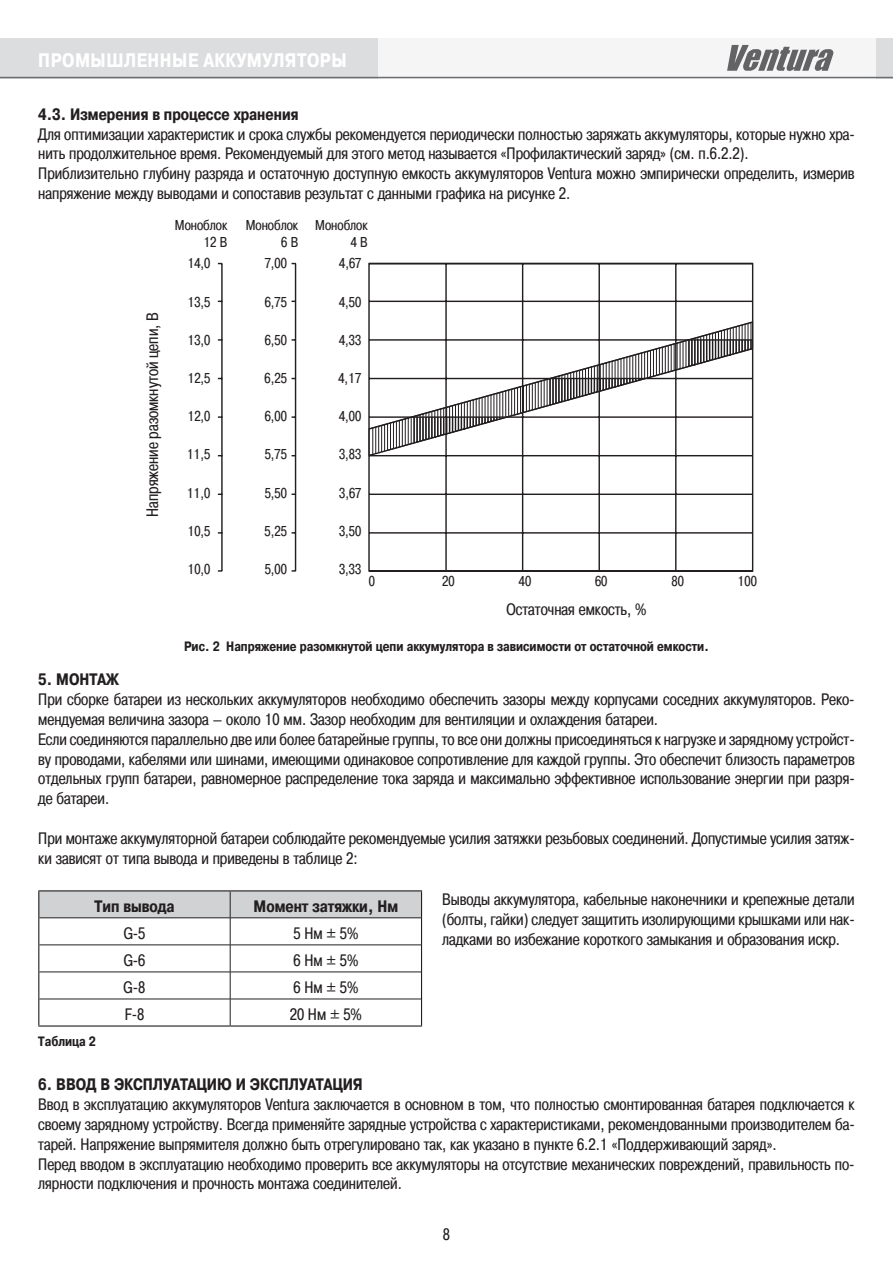
<style>
.page{position:relative;width:893px;height:1263px;background:#fff}
.page>*{position:absolute;margin:0;border:0;box-sizing:border-box;transform-origin:0 0}
.t1{font:19.95px "Pragmatica Cond C";color:#231f20}
.t2{font:700 19.5px "Pragmatica Cond C";letter-spacing:.025em;color:#fff}
.t3{font:16.5px/19.8px "Pragmatica Cond C";color:#231f20}
.t4{font:700 16.5px "Pragmatica Cond C";color:#231f20}
.t5{font:14.25px/17.1px "Pragmatica Cond C";color:#231f20;text-align:right}
.t6{font:700 13.5px "Pragmatica Cond C";color:#231f20}
</style>
<div class="page">
<div style="left:0;top:38px;width:378px;height:40px;background:#dcdddf"></div>
<div style="left:378px;top:38px;width:515px;height:40px;background:#f5f5f6"></div>
<hr style="left:0;top:77px;width:893px;height:1px;background:#6c6d70">
<svg style="left:727px;top:45px;width:106px;height:26px"></svg>
<div style="left:876px;top:38px;width:17px;height:40px;background:#dcdddf"></div>
<svg style="left:876px;top:77px;width:17px;height:1px"></svg>
<svg style="left:291px;top:262px;width:463px;height:310px"></svg>
<svg style="left:367px;top:320px;width:387px;height:137px"></svg>
<hr style="left:221px;top:264px;width:2px;height:307px;background:#231f20">
<hr style="left:38px;top:890px;width:192px;height:1px;background:#231f20">
<hr style="left:230px;top:890px;width:192px;height:1px;background:#231f20">
<hr style="left:38px;top:1025px;width:192px;height:1px;background:#231f20">
<hr style="left:230px;top:1025px;width:192px;height:1px;background:#231f20">
<svg style="left:38px;top:891px;width:384px;height:134px"></svg>
<p class="t2" style="left:38px;top:49px;width:310px">ПРОМЫШЛЕННЫЕ АККУМУЛЯТОРЫ</p>
<p class="t4" style="left:38px;top:105px;width:262px">4.3. Измерения в процессе хранения</p>
<p class="t3" style="left:38px;top:124px;width:818px">Для оптимизации характеристик и срока службы рекомендуется периодически полностью заряжать аккумуляторы, которые нужно хра&shy;нить продолжительное время. Рекомендуемый для этого метод называется «Профилактический заряд» (см. п.6.2.2).<br>Приблизительно глубину разряда и остаточную доступную емкость аккумуляторов Ventura можно эмпирически определить, измерив напряжение между выводами и сопоставив результат с данными графика на рисунке 2.</p>
<p class="t1" style="left:135px;top:540px;width:250px;rotate:-90deg">Напряжение разомкнутой цепи, В</p>
<p class="t3" style="left:143px;top:517px;width:206px;rotate:-90deg">Напряжение разомкнутой цепи, В</p>
<p class="t5" style="left:175px;top:217px;width:54px">Моноблок<br>12 В</p>
<p class="t5" style="left:246px;top:217px;width:54px">Моноблок<br>6 В</p>
<p class="t5" style="left:315px;top:217px;width:54px">Моноблок<br>4 В</p>
<p class="t5" style="left:188px;top:254px;width:24px">14,0</p>
<p class="t5" style="left:187px;top:293px;width:24px">13,5</p>
<p class="t5" style="left:187px;top:331px;width:24px">13,0</p>
<p class="t5" style="left:187px;top:370px;width:24px">12,5</p>
<p class="t5" style="left:187px;top:407px;width:24px">12,0</p>
<p class="t5" style="left:187px;top:445px;width:25px">11,5</p>
<p class="t5" style="left:187px;top:484px;width:25px">11,0</p>
<p class="t5" style="left:187px;top:523px;width:24px">10,5</p>
<p class="t5" style="left:187px;top:561px;width:24px">10,0</p>
<p class="t5" style="left:265px;top:254px;width:24px">7,00</p>
<p class="t5" style="left:265px;top:293px;width:24px">6,75</p>
<p class="t5" style="left:265px;top:331px;width:24px">6,50</p>
<p class="t5" style="left:265px;top:370px;width:24px">6,25</p>
<p class="t5" style="left:265px;top:407px;width:24px">6,00</p>
<p class="t5" style="left:265px;top:445px;width:24px">5,75</p>
<p class="t5" style="left:265px;top:485px;width:24px">5,50</p>
<p class="t5" style="left:265px;top:523px;width:24px">5,25</p>
<p class="t5" style="left:265px;top:561px;width:24px">5,00</p>
<p class="t5" style="left:339px;top:254px;width:23px">4,67</p>
<p class="t5" style="left:339px;top:293px;width:24px">4,50</p>
<p class="t5" style="left:339px;top:331px;width:24px">4,33</p>
<p class="t5" style="left:339px;top:370px;width:24px">4,17</p>
<p class="t5" style="left:339px;top:407px;width:24px">4,00</p>
<p class="t5" style="left:339px;top:445px;width:24px">3,83</p>
<p class="t5" style="left:339px;top:484px;width:24px">3,67</p>
<p class="t5" style="left:339px;top:523px;width:24px">3,50</p>
<p class="t5" style="left:339px;top:561px;width:24px">3,33</p>
<p class="t5" style="left:369px;top:573px;width:8px">0</p>
<p class="t5" style="left:442px;top:573px;width:14px">20</p>
<p class="t5" style="left:519px;top:573px;width:14px">40</p>
<p class="t5" style="left:595px;top:573px;width:14px">60</p>
<p class="t5" style="left:671px;top:573px;width:14px">80</p>
<p class="t5" style="left:738px;top:573px;width:21px">100</p>
<p class="t3" style="left:506px;top:600px;width:141px">Остаточная емкость, %</p>
<p class="t1" style="left:486px;top:601px;width:171px">Остаточная ёмкость, %</p>
<p class="t6" style="left:184px;top:639px;width:526px">Рис. 2 Напряжение разомкнутой цепи аккумулятора в зависимости от остаточной емкости.</p>
<p class="t4" style="left:38px;top:670px;width:42px">5. Монтаж</p>
<p class="t3" style="left:38px;top:690px;width:818px">При сборке батареи из нескольких аккумуляторов необходимо обеспечить зазоры между корпусами соседних аккумуляторов. Реко&shy;мендуемая величина зазора – около 10 мм. Зазор необходим для вентиляции и охлаждения батареи.<br>Если соединяются параллельно две или более батарейные группы, то все они должны присоединяться к нагрузке и зарядному устройст&shy;ву проводами, кабелями или шинами, имеющими одинаковое сопротивление для каждой группы. Это обеспечит близость параметров отдельных групп батареи, равномерное распределение тока заряда и максимально эффективное использование энергии при разря&shy;де батареи.</p>
<p class="t3" style="left:38px;top:828px;width:818px">При монтаже аккумуляторной батареи соблюдайте рекомендуемые усилия затяжки резьбовых соединений. Допустимые усилия затяж&shy;ки зависят от типа вывода и приведены в таблице 2:</p>
<p class="t4" style="left:94px;top:897px;width:82px">Тип вывода</p>
<p class="t4" style="left:254px;top:897px;width:146px">Момент затяжки, Нм</p>
<p class="t3" style="left:124px;top:923px;width:23px">G-5</p>
<p class="t3" style="left:293px;top:923px;width:66px">5 Нм ± 5%</p>
<p class="t3" style="left:124px;top:950px;width:23px">G-6</p>
<p class="t3" style="left:293px;top:950px;width:66px">6 Нм ± 5%</p>
<p class="t3" style="left:124px;top:977px;width:23px">G-8</p>
<p class="t3" style="left:293px;top:977px;width:66px">6 Нм ± 5%</p>
<p class="t3" style="left:125px;top:1004px;width:21px">F-8</p>
<p class="t3" style="left:290px;top:1004px;width:74px">20 Нм ± 5%</p>
<p class="t6" style="left:38px;top:1033px;width:59px">Таблица 2</p>
<p class="t3" style="left:442px;top:890px;width:414px;text-align:justify">Выводы аккумулятора, кабельные наконечники и крепежные детали (болты, гайки) следует защитить изолирующими крышками или нак&shy;ладками во избежание короткого замыкания и образования искр.</p>
<p class="t4" style="left:38px;top:1075px;width:39px">6. Ввод</p>
<p class="t4" style="left:100px;top:1075px;width:24px">в эксплуатаци</p>
<p class="t4" style="left:217px;top:1075px;width:43px">ю и эксплуатация</p>
<p class="t3" style="left:38px;top:1094px;width:818px">Ввод в эксплуатацию аккумуляторов Ventura заключается в основном в том, что полностью смонтированная батарея подключается к своему зарядному устройству. Всегда применяйте зарядные устройства с характеристиками, рекомендованными производителем ба&shy;тарей. Напряжение выпрямителя должно быть отрегулировано так, как указано в пункте 6.2.1 «Поддерживающий заряд».<br>Перед вводом в эксплуатацию необходимо проверить все аккумуляторы на отсутствие механических повреждений, правильность по&shy;лярности подключения и прочность монтажа соединителей.</p>
<p class="t3" style="left:443px;top:1224px;width:9px">8</p>
</div>
